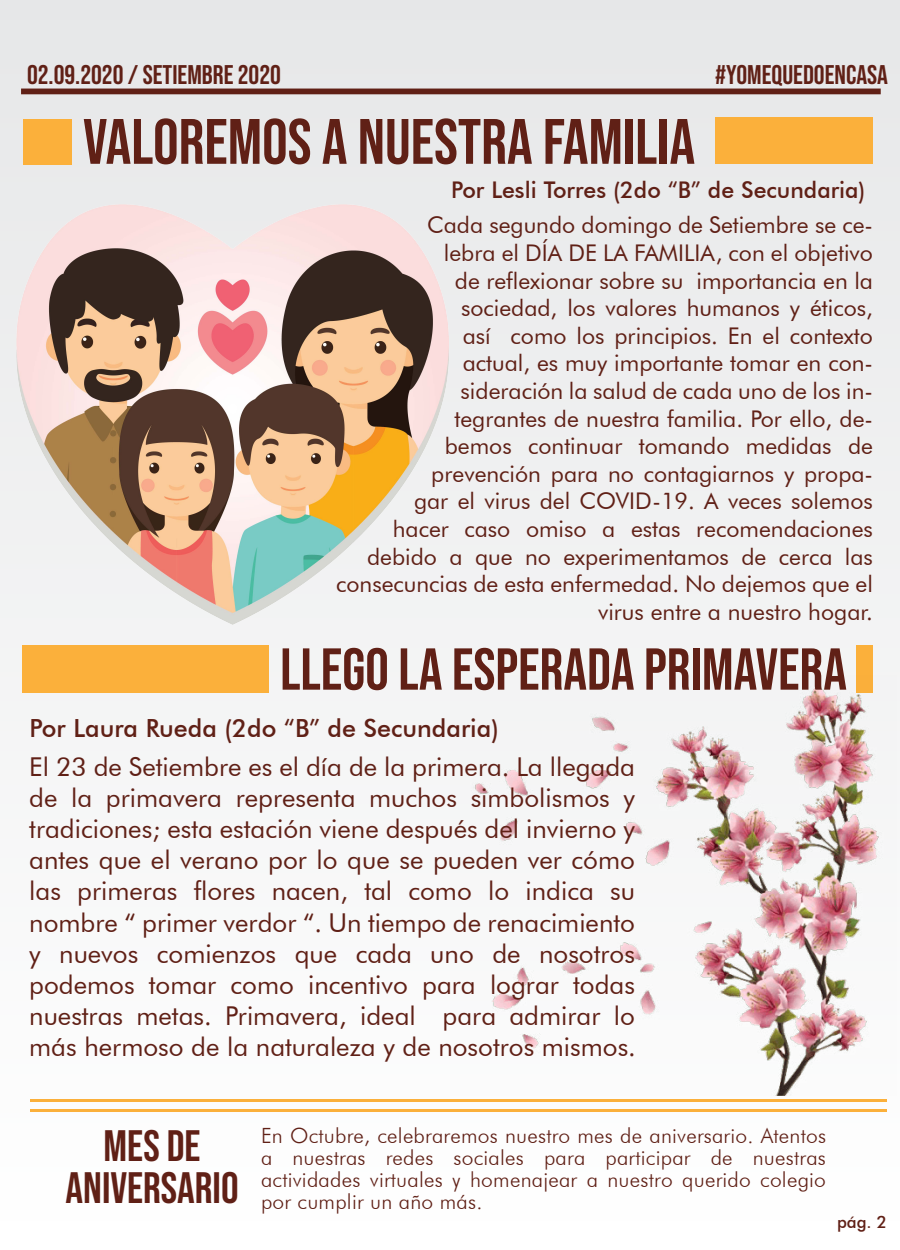
<style>
.page{position:relative;width:900px;height:1250px;background:#f3f3f4}
.page>*{position:absolute;margin:0;border:0;box-sizing:border-box;transform-origin:0 0}
.t1{font:64px "Bebas Neue";color:#602016}
.t2{font:59px "Bebas Neue";color:#602016}
.t3{font:44px/42px "Bebas Neue";color:#602016;text-align:center}
.t4{font:27px "Bebas Neue";color:#602016}
.t5{font:26px/31.2px "Futura BT";color:#602016;text-align:justify}
.t6{font:500 25px "Futura BT";color:#602016}
.t7{font:23px/27.6px "Futura BT";color:#602016;text-align:right}
.t8{font:500 23px "Futura BT";color:#602016}
.t9{font:300 21px/22px "Futura BT";letter-spacing:.01em;color:#602016;text-align:justify}
.t10{font:500 17px "Futura BT";color:#602016}
</style>
<div class="page">
<div style="left:21px;top:89px;width:860px;height:5px;border:3px solid #602016"></div>
<div style="left:715px;top:117px;width:158px;height:47px;background:#fbb03b"></div>
<div style="left:22px;top:645px;width:247px;height:48px;background:#fbb03b"></div>
<hr style="left:31px;top:1099px;width:856px;height:3px;background:#fbb03b">
<hr style="left:31px;top:1109px;width:856px;height:3px;background:#fbb03b">
<div style="left:23px;top:119px;width:49px;height:46px;background:#fbb03b"></div>
<div style="left:856px;top:645px;width:17px;height:48px;background:#fbb03b"></div>
<img style="left:16px;top:204px;width:433px;height:421px">
<img style="left:475px;top:686px;width:404px;height:410px">
<p class="t4" style="left:27px;top:59px;width:255px">02.09.2020 / SETIEMBRE 2020</p>
<p class="t4" style="left:715px;top:59px;width:174px">#YOMEQUEDOENCASA</p>
<h1 class="t1" style="left:83px;top:105px;width:614px">VALOREMOS A NUESTRA FAMILIA</h1>
<p class="t8" style="left:451px;top:176px;width:416px">Por Lesli Torres (2do “B” de Secundaria)</p>
<p class="t7" style="left:336px;top:211px;width:538px">Cada segundo domingo de Setiembre se ce-<br>lebra el DÍA DE LA FAMILIA, con el objetivo<br>de reflexionar sobre su importancia en la<br>sociedad, los valores humanos y éticos,<br>así como los principios. En el contexto<br>actual, es muy importante tomar en con-<br>sideración la salud de cada uno de los in-<br>tegrantes de nuestra familia. Por ello, de-<br>bemos continuar tomando medidas de prevención para no contagiarnos y propa-<br>gar el virus del COVID-19. A veces solemos<br>hacer caso omiso a estas recomendaciones debido a que no experimentamos de cerca las consecuncias de esta enfermedad. No dejemos que el virus entre a nuestro hogar.</p>
<h2 class="t2" style="left:280px;top:636px;width:568px">LLEGO LA ESPERADA PRIMAVERA</h2>
<p class="t6" style="left:30px;top:713px;width:471px">Por Laura Rueda (2do “B” de Secundaria)</p>
<p class="t5" style="left:29px;top:751px;width:608px">El 23 de Setiembre es el día de la primera. La llegada de la primavera representa muchos simbolismos y tradiciones; esta estación viene después del invierno y antes que el verano por lo que se pueden ver cómo las primeras flores nacen, tal como lo indica su nombre “ primer verdor “. Un tiempo de renacimiento y nuevos comienzos que cada uno de nosotros podemos tomar como incentivo para lograr todas nuestras metas. Primavera, ideal para admirar lo más hermoso de la naturaleza y de nosotros mismos.</p>
<h3 class="t3" style="left:66px;top:1124px;width:175px">MES DE<br>ANIVERSARIO</h3>
<p class="t9" style="left:261px;top:1124px;width:567px">En Octubre, celebraremos nuestro mes de aniversario. Atentos a nuestras redes sociales para participar de nuestras actividades virtuales y homenajear a nuestro querido colegio por cumplir un año más.</p>
<p class="t10" style="left:837px;top:1211px;width:51px">pág. 2</p>
</div>
